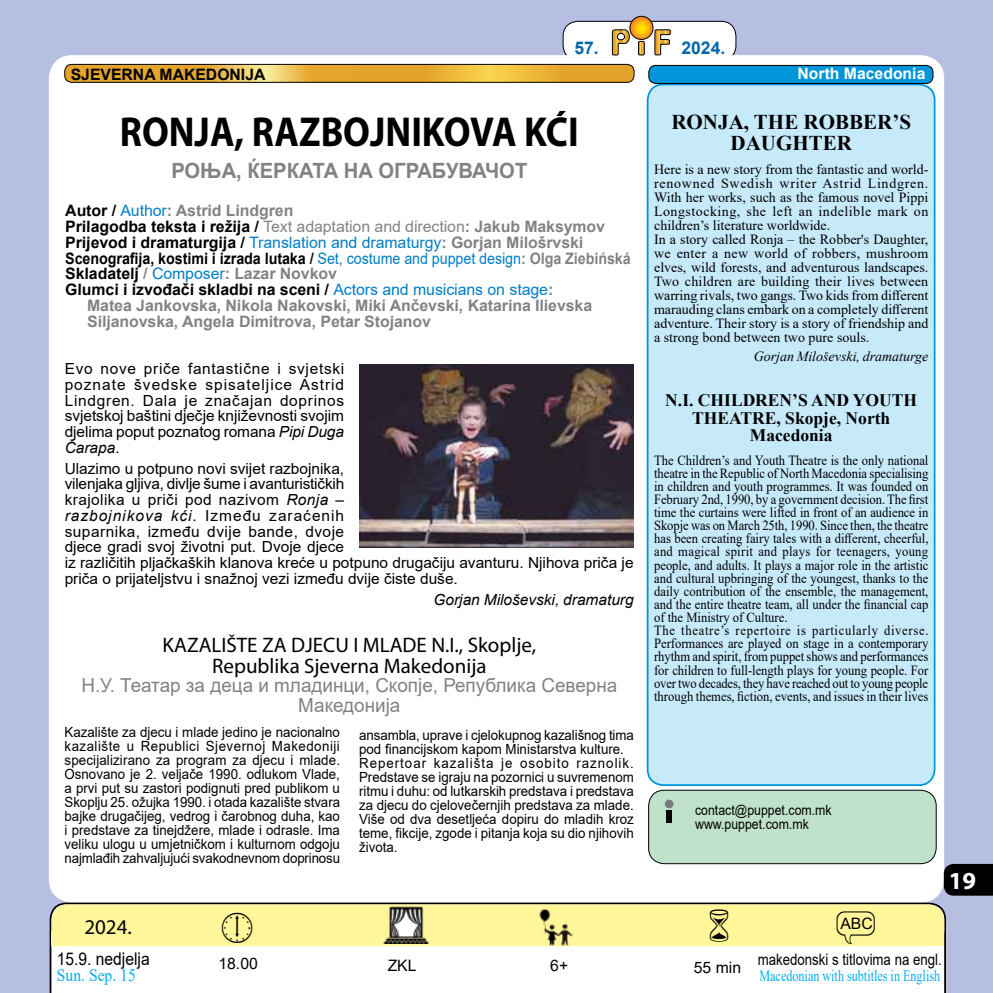
<style>
.page{position:relative;width:993px;height:993px;background:#fff}
.page>*{position:absolute;margin:0;border:0;box-sizing:border-box;transform-origin:0 0}
.t1{font:700 42px "Myriad Pro";color:#000;scale:.89 1}
.t2{font:42px "Balloons";color:#000}
.t3{font:700 24.5px "Myriad Pro";color:#fff}
.t4{font:21px/21px "Myriad Pro";color:#000;text-align:center}
.t5{font:700 21px "Arial";color:#808285;scale:.96 1}
.t6{font:700 21px/21px "Times New Roman";color:#000;text-align:center}
.t7{font:19.25px/19.2px "Arial";color:#808285;text-align:center}
.t8{font:700 17.5px/17.5px "Times New Roman";color:#000;text-align:center}
.t9{font:17.5px "Arial";color:#000;scale:.89 1}
.t10{font:17.5px "Times New Roman";color:#00aeef;scale:.89 1}
.t11{font:700 17.5px "Arial";color:#0066a6}
.t12{font:700 15.75px "Arial";color:#808285}
.t13{font:700 15.75px "Arial";color:#000;scale:.9 1}
.t14{font:700 15.75px "Arial";color:#000}
.t15{font:15.75px "Arial";color:#808285}
.t16{font:15.75px "Arial";color:#007dc5}
.t17{font:15.75px "Times New Roman";color:#00aeef;scale:.77 1}
.t18{font:15.75px "Arial";color:#000;scale:.84 1}
.t19{font:15.75px "Arial";color:#000}
.t20{font:700 15.75px "Arial";color:#fff}
.t21{font:15.22px/15.8px "Arial";color:#000;text-align:justify}
.t22{font:italic 15.22px "Arial";color:#000}
.t23{font:14px/13.1px "Times New Roman";color:#000;scale:.9 1}
.t24{font:14px/14px "Arial";color:#000;text-align:justify;scale:.95 1}
.t25{font:14px/14px "Times New Roman";color:#000}
.t26{font:14px/14px "Arial";color:#000;scale:.88 1}
.t27{font:italic 14px "Times New Roman";color:#000}
.s1{color:#000}
.s2{font-weight:400;color:#007dc5}
.s3{font-weight:700;color:#000}
.s4{font-weight:700}
.s5{font-weight:700;color:#808285}
.s6{color:#808285}
.s7{font-style:italic}
</style>
<div class="page">
<div style="left:0;top:0;width:992px;height:992px;background:#b6bfe1"></div>
<div style="left:563px;top:21px;width:172px;height:39px;background:#fff;border-radius:15px"></div>
<div style="left:562px;top:21px;width:174px;height:39px;border:1px solid #000;border-radius:15px"></div>
<div style="left:49px;top:55px;width:894px;height:847px;background:#fff;border-radius:24px"></div>
<div style="left:648px;top:790px;width:287px;height:73px;background:#c0e2ca;border-radius:16px"></div>
<div style="left:648px;top:789px;width:288px;height:74px;border:1px solid #000;border-radius:16px"></div>
<svg style="left:50px;top:902px;width:895px;height:90px;background:#f6f6f4"></svg>
<div style="left:52px;top:904px;width:892px;height:41px;background:#fff799;border-radius:16px"></div>
<div style="left:921px;top:931px;width:22px;height:15px;background:#fff799"></div>
<div style="left:52px;top:931px;width:23px;height:14px;background:#fff799"></div>
<svg style="left:612px;top:30px;width:18px;height:25px"></svg>
<svg style="left:654px;top:30px;width:16px;height:25px"></svg>
<svg style="left:640px;top:43px;width:2px;height:10px"></svg>
<div style="left:638px;top:41px;width:6px;height:14px;border:1px solid #000"></div>
<svg style="left:629px;top:16px;width:23px;height:23px"></svg>
<div style="left:629px;top:16px;width:24px;height:24px;border:1px solid #000;border-radius:50%"></div>
<div style="left:647px;top:84px;width:287px;height:700px;background:#c7eafb;border-radius:16px"></div>
<div style="left:646px;top:84px;width:289px;height:701px;border:2px solid #0095da;border-radius:16px"></div>
<div style="left:648px;top:65px;width:284px;height:18px;background:#0095da;border-radius:7px"></div>
<div style="left:648px;top:65px;width:285px;height:19px;border:1px solid #000;border-radius:7px"></div>
<svg style="left:943px;top:863px;width:49px;height:32px;background:#0d0d0f"></svg>
<div style="left:666px;top:809px;width:6px;height:13px;background:#000"></div>
<div style="left:664px;top:799px;width:9px;height:9px;background:#77787b;border-radius:50%"></div>
<img style="left:383px;top:906px;width:46px;height:37px">
<svg style="left:65px;top:64px;width:569px;height:18px;background:#e8b13b"></svg>
<div style="left:64px;top:64px;width:570px;height:19px;border:1px solid #000;border-radius:7px"></div>
<img style="left:539px;top:909px;width:34px;height:36px">
<img style="left:359px;top:364px;width:274px;height:183px">
<p class="t14" style="left:71px;top:64px;width:196px">SJEVERNA MAKEDONIJA</p>
<p class="t11" style="left:574px;top:35px;width:26px">57.</p>
<p class="t11" style="left:681px;top:35px;width:45px">2024.</p>
<p class="t20" style="left:797px;top:62px;width:129px">North Macedonia</p>
<h1 class="t1" style="left:120px;top:104px;width:517px">RONJA, RAZBOJNIKOVA KĆI</h1>
<h3 class="t5" style="left:171px;top:155px;width:372px">РОЊА, ЌЕРКАТА НА ОГРАБУВАЧОТ</h3>
<p class="t12" style="left:65px;top:200px;width:230px"><span class="s1">Autor /</span> <span class="s2">Author</span>: Astrid Lindgren</p>
<p class="t15" style="left:65px;top:216px;width:541px"><span class="s3">Prilagodba teksta i režija /</span> Text adaptation and direction<span class="s4">: Jakub Maksymov</span></p>
<p class="t16" style="left:65px;top:231px;width:520px"><span class="s3">Prijevod i dramaturgija /</span> Translation and dramaturgy<span class="s5">: Gorjan Milošrvski</span></p>
<p class="t13" style="left:65px;top:247px;width:630px">Scenografija, kostimi i izrada lutaka / <span class="s2">Set, costume and puppet design</span><span class="s6">: Olga Ziebińská</span></p>
<p class="t12" style="left:65px;top:263px;width:273px"><span class="s1">Skladatelj</span> / <span class="s2">Composer</span>: Lazar Novkov</p>
<p class="t14" style="left:65px;top:278px;width:489px">Glumci i izvođači skladbi na sceni / <span class="s2">Actors and musicians on stage</span><span class="s6">:</span></p>
<p class="t12" style="left:87px;top:294px;width:506px">Matea Jankovska, Nikola Nakovski, Miki Ančevski, Katarina Ilievska</p>
<p class="t12" style="left:87px;top:310px;width:345px">Siljanovska, Angela Dimitrova, Petar Stojanov</p>
<p class="t21" style="left:65px;top:360px;width:281px">Evo nove priče fantastične i svjetski poznate švedske spisateljice Astrid Lindgren. Dala je značajan doprinos svjetskoj baštini dječje književnosti svojim djelima poput poznatog romana <span class="s7">Pipi Duga Čarapa</span>.</p>
<p class="t21" style="left:65px;top:460px;width:570px;text-align:left">Ulazimo u potpuno novi svijet razbojnika,<br>vilenjaka gljiva, divlje šume i avanturističkih<br>krajolika u priči pod nazivom <span class="s7">Ronja –<br>razbojnikova kći</span>. Između zaraćenih<br>suparnika, između dvije bande, dvoje<br>djece gradi svoj životni put. Dvoje djece<br>iz različitih pljačkaških klanova kreće u potpuno drugačiju avanturu. Njihova priča je priča o prijateljstvu i snažnoj vezi između dvije čiste duše.</p>
<p class="t22" style="left:433px;top:589px;width:201px">Gorjan Miloševski, dramaturg</p>
<h3 class="t4" style="left:162px;top:634px;width:375px">KAZALIŠTE ZA DJECU I MLADE N.I., Skoplje,<br>Republika Sjeverna Makedonija</h3>
<h3 class="t7" style="left:81px;top:675px;width:537px">Н.У. Театар зa децa и mладинци, Скопје, Република Северна<br>Македонија</h3>
<p class="t24" style="left:64px;top:724px;width:291px">Kazalište za djecu i mlade jedino je nacionalno kazalište u Republici Sjevernoj Makedoniji specijalizirano za program za djecu i mlade.<br>Osnovano je 2. veljače 1990. odlukom Vlade, a prvi put su zastori podignuti pred publikom u Skoplju 25. ožujka 1990. i otada kazalište stvara bajke drugačijeg, vedrog i čarobnog duha, kao i predstave za tinejdžere, mlade i odrasle. Ima veliku ulogu u umjetničkom i kulturnom odgoju najmlađih zahvaljujući svakodnevnom doprinosu</p>
<p class="t24" style="left:359px;top:727px;width:291px;text-align:left">ansambla, uprave i cjelokupnog kazališnog tima pod financijskom kapom Ministarstva kulture.<br>Repertoar kazališta je osobito raznolik.<br>Predstave se igraju na pozornici u suvremenom ritmu i duhu: od lutkarskih predstava i predstava za djecu do cjelovečernjih predstava za mlade.<br>Više od dva desetljeća dopiru do mladih kroz teme, fikcije, zgode i pitanja koja su dio njihovih života.</p>
<h3 class="t4" style="left:84px;top:915px;width:49px">2024.</h3>
<p class="t9" style="left:57px;top:946px;width:106px">15.9. nedjelja</p>
<p class="t10" style="left:57px;top:962px;width:90px">Sun. Sep. 15</p>
<p class="t19" style="left:218px;top:952px;width:41px">18.00</p>
<p class="t19" style="left:387px;top:954px;width:30px">ZKL</p>
<p class="t19" style="left:550px;top:954px;width:19px">6+</p>
<h3 class="t6" style="left:671px;top:111px;width:241px">RONJA, THE ROBBER’S<br>DAUGHTER</h3>
<p class="t25" style="left:654px;top:162px;width:276px">Here is a new story from the fantastic and world&shy;renowned Swedish writer Astrid Lindgren.<br>With her works, such as the famous novel Pippi Longstocking, she left an indelible mark on children’s literature worldwide.<br>In a story called Ronja – the Robber's Daughter, we enter a new world of robbers, mushroom elves, wild forests, and adventurous landscapes.<br>Two children are building their lives between warring rivals, two gangs. Two kids from different marauding clans embark on a completely different adventure. Their story is a story of friendship and a strong bond between two pure souls.</p>
<p class="t27" style="left:753px;top:346px;width:176px">Gorjan Miloševski, dramaturge</p>
<p class="t8" style="left:665px;top:391px;width:253px">N.I. CHILDREN’S AND YOUTH<br>THEATRE, Skopje, North<br>Macedonia</p>
<p class="t23" style="left:654px;top:452px;width:306px">The Children’s and Youth Theatre is the only national theatre in the Republic of North Macedonia specialising in children and youth programmes. It was founded on February 2nd, 1990, by a government decision. The first time the curtains were lifted in front of an audience in Skopje was on March 25th, 1990. Since then, the theatre has been creating fairy tales with a different, cheerful, and magical spirit and plays for teenagers, young people, and adults. It plays a major role in the artistic and cultural upbringing of the youngest, thanks to the daily contribution of the ensemble, the management, and the entire theatre team, all under the financial cap of the Ministry of Culture.<br>The theatre’s repertoire is particularly diverse.<br>Performances are played on stage in a contemporary rhythm and spirit, from puppet shows and performances for children to full-length plays for young people. For over two decades, they have reached out to young people through themes, fiction, events, and issues in their lives</p>
<p class="t26" style="left:695px;top:802px;width:157px">contact@puppet.com.mk www.puppet.com.mk</p>
<h1 class="t2" style="left:834px;top:906px;width:44px">-</h1>
<p class="t19" style="left:840px;top:912px;width:34px">ABC</p>
<p class="t19" style="left:693px;top:955px;width:49px">55 min</p>
<p class="t18" style="left:757px;top:948px;width:220px">makedonski s titlovima na engl.</p>
<p class="t17" style="left:759px;top:964px;width:236px">Macedonian with subtitles in English</p>
<h2 class="t3" style="left:948px;top:864px;width:29px">19</h2>
</div>
